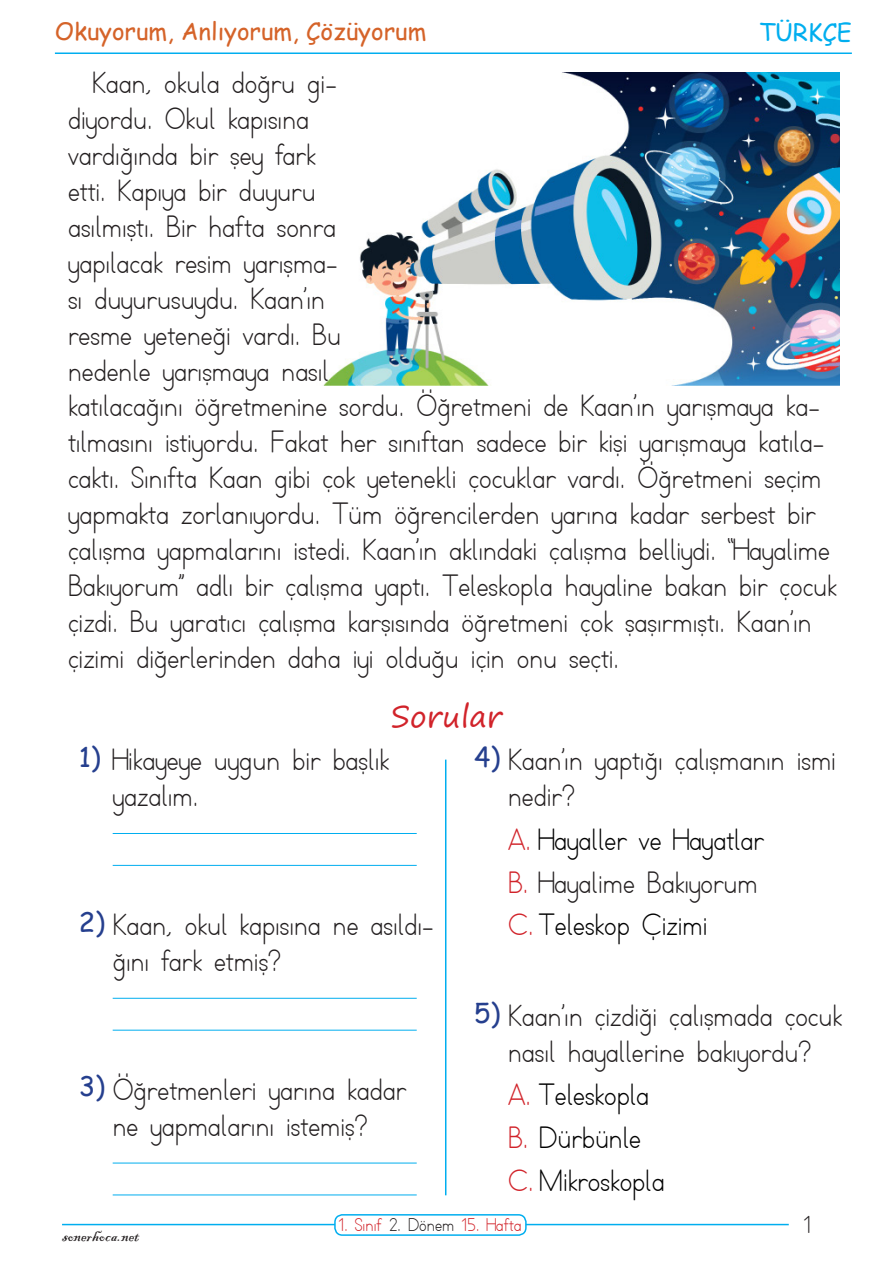
<style>
.page{position:relative;width:893px;height:1263px;background:#fff}
.page>*{position:absolute;margin:0;border:0;box-sizing:border-box;transform-origin:0 0}
.t1{font:30px/36px "TTKB Dik Temel Abece";color:#231f20}
.t2{font:30px "TTKB Dik Temel Abece";color:#000}
.t3{font:30px "Segoe Print";color:#d1232a}
.t4{font:27px "Comic Sans MS";color:#253f8e}
.t5{font:24px "Comic Sans MS";color:#d56329}
.t6{font:24px "Comic Sans MS";color:#00aeef}
.t7{font:24px "TTKB Dik Temel Abece";color:#231f20}
.t8{font:18px "TTKB Dik Temel Abece";color:#d1232a}
.t9{font:18px "Blackadder ITC";color:#231f20}
.s1{color:#d1232a}
.s2{color:#231f20}
</style>
<div class="page">
<hr style="left:62px;top:1224px;width:727px;height:1px;background:#00aeef">
<div style="left:335px;top:1215px;width:191px;height:20px;background:#fff;border-radius:8px"></div>
<div style="left:334px;top:1214px;width:193px;height:22px;border:2px solid #00aeef;border-radius:8px"></div>
<hr style="left:55px;top:53px;width:797px;height:1px;background:#00aeef">
<hr style="left:113px;top:833px;width:304px;height:1px;background:#00aeef">
<hr style="left:113px;top:998px;width:304px;height:1px;background:#00aeef">
<hr style="left:113px;top:1163px;width:304px;height:1px;background:#00aeef">
<hr style="left:113px;top:865px;width:304px;height:1px;background:#00aeef">
<hr style="left:113px;top:1030px;width:304px;height:1px;background:#00aeef">
<hr style="left:113px;top:1194px;width:304px;height:1px;background:#00aeef">
<hr style="left:445px;top:760px;width:1px;height:435px;background:#00aeef">
<img style="left:324px;top:72px;width:516px;height:313px">
<p class="t5" style="left:55px;top:13px;width:373px">Okuyorum, Anlıyorum, Çözüyorum</p>
<p class="t6" style="left:759px;top:14px;width:95px">TÜRKÇE</p>
<p class="t1" style="left:68px;top:66px;width:770px;text-indent:24px">Kaan, okula doğru gi-<br>diyordu. Okul kapısına<br>vardığında bir şey fark<br>etti. Kapıya bir duyuru<br>asılmıştı. Bir hafta sonra<br>yapılacak resim yarışma-<br>sı duyurusuydu. Kaan’ın<br>resme yeteneği vardı. Bu<br>nedenle yarışmaya nasıl<br>katılacağını öğretmenine sordu. Öğretmeni de Kaan’ın yarışmaya ka&shy;tılmasını istiyordu. Fakat her sınıftan sadece bir kişi yarışmaya katıla&shy;caktı. Sınıfta Kaan gibi çok yetenekli çocuklar vardı. Öğretmeni seçim yapmakta zorlanıyordu. Tüm öğrencilerden yarına kadar serbest bir çalışma yapmalarını istedi. Kaan’ın aklındaki çalışma belliydi. ‘‘Hayalime Bakıyorum’’ adlı bir çalışma yaptı. Teleskopla hayaline bakan bir çocuk çizdi. Bu yaratıcı çalışma karşısında öğretmeni çok şaşırmıştı. Kaan’ın çizimi diğerlerinden daha iyi olduğu için onu seçti.</p>
<p class="t3" style="left:391px;top:690px;width:113px">Sorular</p>
<p class="t4" style="left:79px;top:737px;width:24px">1)</p>
<p class="t4" style="left:474px;top:737px;width:28px">4)</p>
<p class="t1" style="left:113px;top:743px;width:278px">Hikayeye uygun bir başlık yazalım.</p>
<p class="t1" style="left:508px;top:743px;width:329px">Kaan’ın yaptığı çalışmanın ismi nedir?</p>
<p class="t2" style="left:508px;top:821px;width:257px"><span class="s1">A.</span> Hayaller ve Hayatlar</p>
<p class="t4" style="left:79px;top:902px;width:28px">2)</p>
<p class="t1" style="left:113px;top:907px;width:322px">Kaan, okul kapısına ne asıldı&shy;ğını fark etmiş?</p>
<p class="t4" style="left:79px;top:1066px;width:28px">3)</p>
<p class="t1" style="left:113px;top:1072px;width:295px">Öğretmenleri yarına kadar ne yapmalarını istemiş?</p>
<p class="t1" style="left:508px;top:865px;width:251px"><span class="s1">B.</span> Hayalime Bakıyorum</p>
<p class="t2" style="left:508px;top:906px;width:201px"><span class="s1">C.</span> Teleskop Çizimi</p>
<p class="t4" style="left:474px;top:993px;width:28px">5)</p>
<p class="t1" style="left:508px;top:998px;width:335px">Kaan’ın çizdiği çalışmada çocuk nasıl hayallerine bakıyordu?</p>
<p class="t2" style="left:508px;top:1077px;width:143px"><span class="s1">A.</span> Teleskopla</p>
<p class="t2" style="left:508px;top:1119px;width:134px"><span class="s1">B.</span> Dürbünle</p>
<p class="t2" style="left:508px;top:1162px;width:158px"><span class="s1">C.</span> Mikroskopla</p>
<p class="t9" style="left:62px;top:1224px;width:79px">sonerhoca.net</p>
<p class="t8" style="left:338px;top:1214px;width:185px">1. Sınıf <span class="s2">2. Dönem</span> 15. Hafta</p>
<p class="t7" style="left:803px;top:1210px;width:9px">1</p>
</div>
